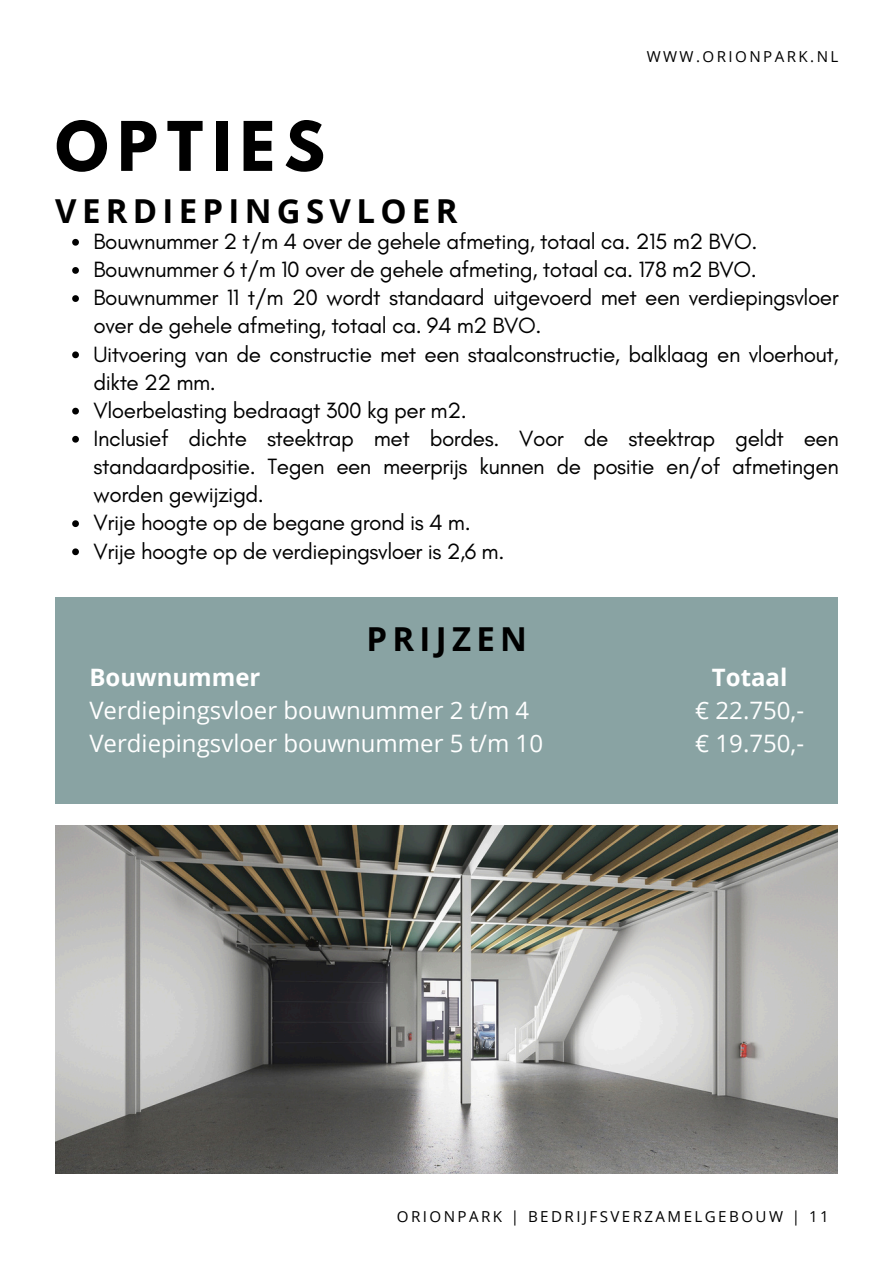
<style>
.page{position:relative;width:894px;height:1264px;background:#fff}
.page>*{position:absolute;margin:0;border:0;box-sizing:border-box;transform-origin:0 0}
.t1{font:700 60.6px "League Spartan";letter-spacing:.15em;color:#000}
.t2{font:700 33px "Open Sans";letter-spacing:.16em;color:#000}
.t3{font:24px/32.7px "Open Sans";color:#fff}
.t4{font:22.5px/28.2px "Glacial Indifference";letter-spacing:-.02em;color:#000}
.t5{font:15.15px "Open Sans";letter-spacing:.16em;color:#000}
.s1{font-weight:700}
</style>
<div class="page">
<div style="left:55px;top:597px;width:782px;height:206px;background:#89a3a3"></div>
<svg style="left:72px;top:239px;width:7px;height:7px"></svg>
<svg style="left:72px;top:267px;width:7px;height:7px"></svg>
<svg style="left:72px;top:295px;width:7px;height:7px"></svg>
<svg style="left:72px;top:351px;width:7px;height:7px"></svg>
<svg style="left:72px;top:408px;width:7px;height:6px"></svg>
<svg style="left:72px;top:436px;width:7px;height:6px"></svg>
<svg style="left:72px;top:520px;width:7px;height:7px"></svg>
<svg style="left:72px;top:548px;width:7px;height:7px"></svg>
<img style="left:55px;top:825px;width:782px;height:348px">
<p class="t1" style="left:55px;top:116px;width:271px">OPTIES</p>
<h3 class="t2" style="left:55px;top:188px;width:403px">VERDIEPINGSVLOER</h3>
<p class="t5" style="left:646px;top:46px;width:193px">WWW.ORIONPARK.NL</p>
<h1 class="t4" style="left:93px;top:227px;width:665px">Bouwnummer 2 t/m 4 over de gehele afmeting, totaal ca. 215 m2 BVO.</h1>
<h2 class="t4" style="left:93px;top:255px;width:664px">Bouwnummer 6 t/m 10 over de gehele afmeting, totaal ca. 178 m2 BVO.</h2>
<p class="t4" style="left:93px;top:283px;width:746px">Bouwnummer 11 t/m 20 wordt standaard uitgevoerd met een verdiepingsvloer over de gehele afmeting, totaal ca. 94 m2 BVO.</p>
<p class="t4" style="left:93px;top:339px;width:746px">Uitvoering van de constructie met een staalconstructie, balklaag en vloerhout, dikte 22 mm.</p>
<p class="t4" style="left:93px;top:396px;width:374px">Vloerbelasting bedraagt 300 kg per m2.</p>
<p class="t4" style="left:93px;top:424px;width:746px;text-align:justify">Inclusief dichte steektrap met bordes. Voor de steektrap geldt een standaardpositie. Tegen een meerprijs kunnen de positie en/of afmetingen worden gewijzigd.</p>
<p class="t4" style="left:93px;top:508px;width:378px">Vrije hoogte op de begane grond is 4 m.</p>
<p class="t4" style="left:93px;top:536px;width:412px">Vrije hoogte op de verdiepingsvloer is 2,6 m.</p>
<h3 class="t2" style="left:366px;top:615px;width:162px">PRIJZEN</h3>
<p class="t3" style="left:89px;top:660px;width:455px"><span class="s1">Bouwnummer<br></span>Verdiepingsvloer bouwnummer 2 t/m 4<br>Verdiepingsvloer bouwnummer 5 t/m 10</p>
<h2 class="t3" style="left:695px;top:660px;width:110px;text-align:center"><span class="s1">Totaal<br></span>€ 22.750,- € 19.750,-</h2>
<p class="t5" style="left:396px;top:1205px;width:433px">ORIONPARK | BEDRIJFSVERZAMELGEBOUW | 11</p>
</div>
